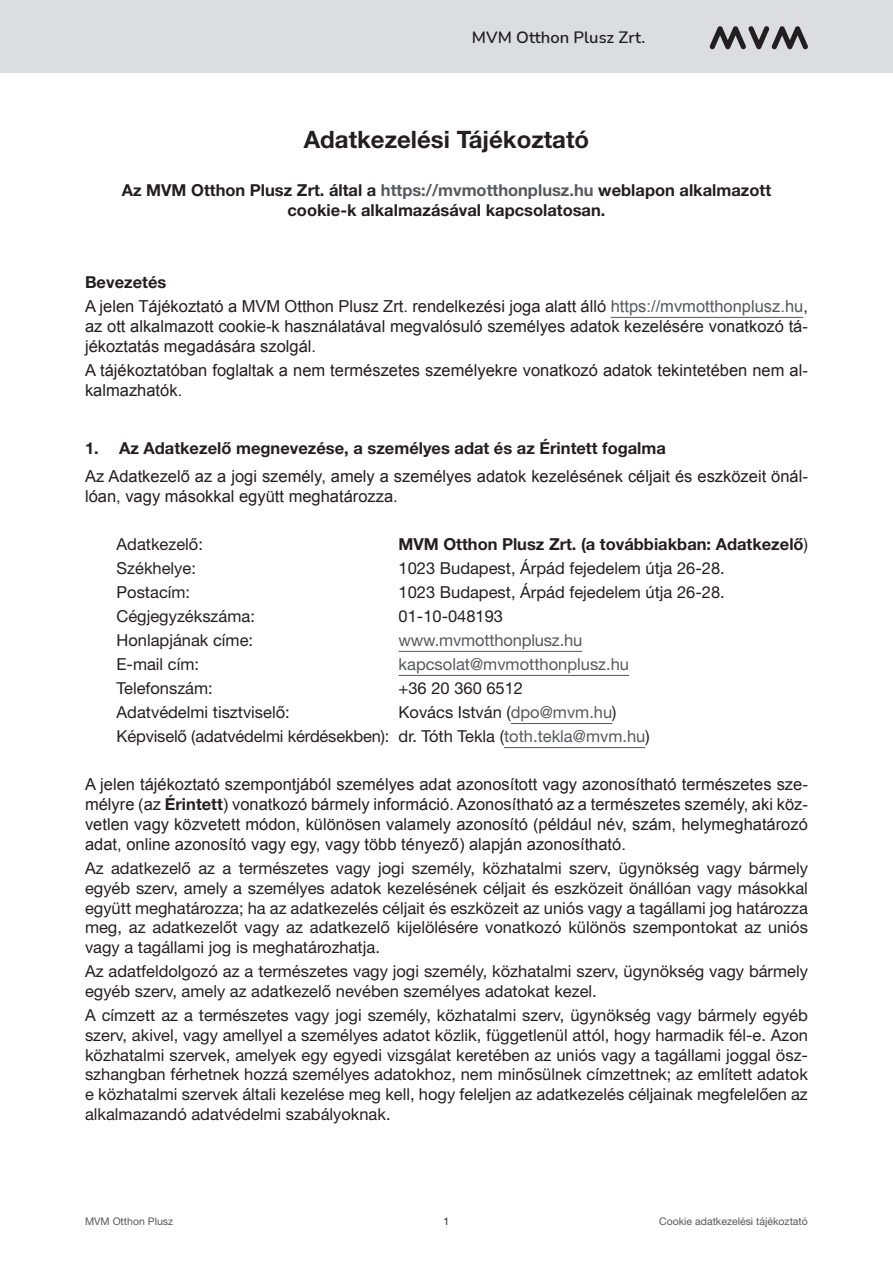
<style>
.page{position:relative;width:893px;height:1263px;background:#fff}
.page>*{position:absolute;margin:0;border:0;box-sizing:border-box;transform-origin:0 0}
.Titles{font:700 24px "Helvetica Neue LT Std";color:#231f20}
.t1{font:16.5px/19.8px "Helvetica Neue LT Std";color:#231f20;text-align:justify}
.t2{font:16.5px/19.8px "Arial";color:#231f20;text-align:justify}
.Subtitles{font:700 16.5px/19.8px "Helvetica Neue LT Std";color:#231f20;text-align:center}
.t3{font:16.5px "Helvetica Neue LT Std";color:#57585a}
.t4{font:600 16.5px "Nunito";color:#231f20}
.t5{font:10.5px "Helvetica Neue LT Std";color:#57585a}
.t6{font:10.5px "Helvetica Neue LT Std";color:#231f20}
.s1{color:#57585a}
.s2{font-weight:400}
.s3{font-family:"Helvetica Neue LT Std";font-weight:700}
</style>
<div class="page">
<div style="left:0;top:0;width:893px;height:72px;background:#dcdddf"></div>
<svg style="left:709px;top:26px;width:99px;height:24px"></svg>
<hr style="left:611px;top:317px;width:192px;height:1px;background:#57585a">
<hr style="left:399px;top:651px;width:183px;height:1px;background:#57585a">
<hr style="left:399px;top:675px;width:230px;height:1px;background:#57585a">
<hr style="left:511px;top:723px;width:101px;height:1px;background:#57585a">
<hr style="left:504px;top:747px;width:141px;height:1px;background:#57585a">
<p class="t4" style="left:472px;top:26px;width:175px">MVM Otthon Plusz Zrt.</p>
<p class="Titles" style="left:304px;top:125px;width:287px">Adatkezelési Tájékoztató</p>
<p class="Subtitles" style="left:122px;top:180px;width:651px">Az MVM Otthon Plusz Zrt. által a <span class="s1">https://mvmotthonplusz.hu</span> weblapon alkalmazott cookie-k alkalmazásával kapcsolatosan.</p>
<p class="Subtitles" style="left:85px;top:272px;width:83px">Bevezetés</p>
<p class="t2" style="left:85px;top:297px;width:724px">A jelen Tájékoztató a MVM Otthon Plusz Zrt. rendelkezési joga alatt álló <span class="s1">https://mvmotthonplusz.hu</span>, az ott alkalmazott cookie-k használatával megvalósuló személyes adatok kezelésére vonatkozó tá&shy;jékoztatás megadására szolgál.</p>
<p class="t2" style="left:85px;top:360px;width:724px">A tájékoztatóban foglaltak a nem természetes személyekre vonatkozó adatok tekintetében nem al&shy;kalmazhatók.</p>
<p class="Subtitles" style="left:85px;top:437px;width:582px">1. Az Adatkezelő megnevezése, a személyes adat és az Érintett fogalma</p>
<p class="t2" style="left:85px;top:466px;width:724px">Az Adatkezelő az a jogi személy, amely a személyes adatok kezelésének céljait és eszközeit önál&shy;lóan, vagy másokkal együtt meghatározza.</p>
<p class="t1" style="left:117px;top:534px;width:88px">Adatkezelő:</p>
<p class="Subtitles" style="left:399px;top:534px;width:411px">MVM Otthon Plusz Zrt. (a továbbiakban: Adatkezelő<span class="s2">)</span></p>
<p class="t1" style="left:117px;top:558px;width:81px">Székhelye:</p>
<p class="t1" style="left:399px;top:558px;width:328px">1023 Budapest, Árpád fejedelem útja 26-28.</p>
<p class="t1" style="left:117px;top:582px;width:75px">Postacím:</p>
<p class="t1" style="left:399px;top:582px;width:328px">1023 Budapest, Árpád fejedelem útja 26-28.</p>
<p class="t1" style="left:117px;top:606px;width:140px">Cégjegyzékszáma:</p>
<p class="t1" style="left:399px;top:606px;width:106px">01-10-048193</p>
<p class="t1" style="left:117px;top:630px;width:138px">Honlapjának címe:</p>
<p class="t3" style="left:399px;top:630px;width:185px">www.mvmotthonplusz.hu</p>
<p class="t1" style="left:117px;top:654px;width:84px">E-mail cím:</p>
<p class="t3" style="left:399px;top:654px;width:232px">kapcsolat@mvmotthonplusz.hu</p>
<p class="t1" style="left:117px;top:678px;width:98px">Telefonszám:</p>
<p class="t1" style="left:399px;top:678px;width:126px">+36 20 360 6512</p>
<p class="t1" style="left:117px;top:702px;width:175px">Adatvédelmi tisztviselő:</p>
<p class="t1" style="left:399px;top:702px;width:219px">Kovács István (<span class="s1">dpo@mvm.hu</span>)</p>
<p class="t1" style="left:117px;top:726px;width:535px">Képviselő (adatvédelmi kérdésekben): dr. Tóth Tekla (<span class="s1">toth.tekla@mvm.hu</span>)</p>
<p class="t2" style="left:85px;top:775px;width:724px">A jelen tájékoztató szempontjából személyes adat azonosított vagy azonosítható természetes sze&shy;mélyre (az <span class="s3">Érintett</span>) vonatkozó bármely információ. Azonosítható az a természetes személy, aki köz&shy;vetlen vagy közvetett módon, különösen valamely azonosító (például név, szám, helymeghatározó adat, online azonosító vagy egy, vagy több tényező) alapján azonosítható.</p>
<p class="t1" style="left:85px;top:858px;width:724px">Az adatkezelő az a természetes vagy jogi személy, közhatalmi szerv, ügynökség vagy bármely egyéb szerv, amely a személyes adatok kezelésének céljait és eszközeit önállóan vagy másokkal együtt meghatározza; ha az adatkezelés céljait és eszközeit az uniós vagy a tagállami jog határozza meg, az adatkezelőt vagy az adatkezelő kijelölésére vonatkozó különös szempontokat az uniós vagy a tagállami jog is meghatározhatja.</p>
<p class="t1" style="left:85px;top:961px;width:724px">Az adatfeldolgozó az a természetes vagy jogi személy, közhatalmi szerv, ügynökség vagy bármely egyéb szerv, amely az adatkezelő nevében személyes adatokat kezel.</p>
<p class="t1" style="left:85px;top:1005px;width:724px">A címzett az a természetes vagy jogi személy, közhatalmi szerv, ügynökség vagy bármely egyéb szerv, akivel, vagy amellyel a személyes adatot közlik, függetlenül attól, hogy harmadik fél-e. Azon közhatalmi szervek, amelyek egy egyedi vizsgálat keretében az uniós vagy a tagállami joggal ös - szhangban férhetnek hozzá személyes adatokhoz, nem minősülnek címzettnek; az említett adatok e közhatalmi szervek általi kezelése meg kell, hogy feleljen az adatkezelés céljainak megfelelően az alkalmazandó adatvédelmi szabályoknak.</p>
<p class="t5" style="left:85px;top:1215px;width:90px">MVM Otthon Plusz</p>
<p class="t6" style="left:444px;top:1215px;width:7px">1</p>
<p class="t5" style="left:659px;top:1215px;width:150px">Cookie adatkezelési tájékoztató</p>
</div>
